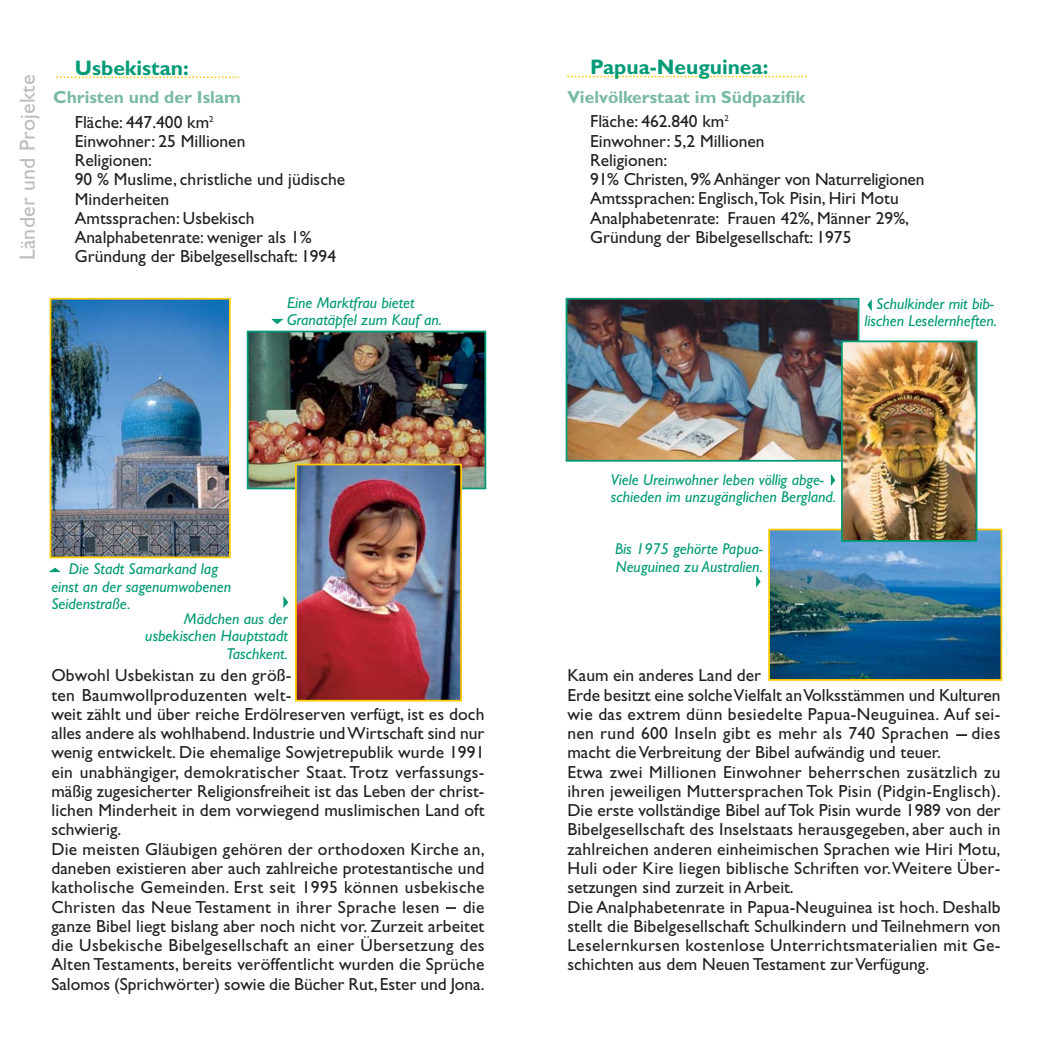
<style>
.page{position:relative;width:1052px;height:1042px;background:#fff}
.page>*{position:absolute;margin:0;border:0;box-sizing:border-box;transform-origin:0 0}
.t1{font:21.88px "Gill Sans";letter-spacing:.01em;color:#bbbdc0}
.t2{font:700 21px "Gill Sans";color:#009a76}
.t3{font:17.5px/19.2px "Gill Sans";letter-spacing:.005em;color:#231f20}
.t4{font:700 17.5px/24.2px "Gill Sans";color:#78b9a3;text-align:center}
.t5{font:italic 15.75px/17.5px "Gill Sans";color:#009a76}
.s1{font-weight:400;color:#231f20}
</style>
<div class="page">
<svg style="left:57px;top:76px;width:182px;height:2px"></svg>
<svg style="left:49px;top:567px;width:12px;height:5px"></svg>
<svg style="left:271px;top:319px;width:12px;height:5px"></svg>
<img style="left:53px;top:301px;width:175px;height:254px">
<div style="left:50px;top:298px;width:181px;height:260px;border:2px solid #ffcb04"></div>
<svg style="left:283px;top:596px;width:5px;height:12px"></svg>
<img style="left:250px;top:333px;width:233px;height:153px">
<div style="left:247px;top:330px;width:239px;height:159px;border:2px solid #009a76"></div>
<img style="left:298px;top:466px;width:161px;height:232px">
<div style="left:295px;top:463px;width:167px;height:238px;border:2px solid #ffcb04"></div>
<svg style="left:568px;top:76px;width:238px;height:1px"></svg>
<img style="left:569px;top:301px;width:287px;height:157px">
<div style="left:566px;top:298px;width:293px;height:163px;border:2px solid #009a76"></div>
<img style="left:771px;top:531px;width:228px;height:146px">
<div style="left:768px;top:528px;width:234px;height:152px;border:2px solid #ffcb04"></div>
<svg style="left:756px;top:575px;width:4px;height:12px"></svg>
<svg style="left:867px;top:299px;width:5px;height:12px"></svg>
<img style="left:844px;top:343px;width:130px;height:195px">
<div style="left:841px;top:340px;width:136px;height:201px;border:2px solid #009a76"></div>
<svg style="left:831px;top:474px;width:4px;height:12px"></svg>
<p class="t1" style="left:20px;top:260px;width:187px;rotate:-90deg">Länder und Projekte</p>
<p class="t2" style="left:75px;top:60px;width:115px">Usbekistan:</p>
<p class="t4" style="left:53px;top:87px;width:189px">Christen und der Islam<br><span class="s1">Fläche: 447.400 km</span><sup>2</sup></p>
<p class="t3" style="left:75px;top:133px;width:272px">Einwohner: 25 Millionen<br>Religionen:<br>90 % Muslime, christliche und jüdische<br>Minderheiten<br>Amtssprachen: Usbekisch<br>Analphabetenrate: weniger als 1%</p>
<p class="t3" style="left:75px;top:249px;width:263px">Gründung der Bibelgesellschaft: 1994</p>
<p class="t5" style="left:287px;top:295px;width:156px">Eine Marktfrau bietet<br>Granatäpfel zum Kauf an.</p>
<p class="t5" style="left:51px;top:561px;width:181px;text-indent:17px">Die Stadt Samarkand lag einst an der sagenumwobenen<br>Seidenstraße.</p>
<p class="t5" style="left:145px;top:611px;width:144px;text-align:right">Mädchen aus der usbekischen Hauptstadt<br>Taschkent.</p>
<p class="t3" style="left:51px;top:667px;width:435px">Obwohl Usbekistan zu den größ-<br>ten Baumwollproduzenten welt-<br>weit zählt und über reiche Erdölreserven verfügt, ist es doch alles andere als wohlhabend. Industrie und Wirtschaft sind nur wenig entwickelt. Die ehemalige Sowjetrepublik wurde 1991 ein unabhängiger, demokratischer Staat. Trotz verfassungs&shy;mäßig zugesicherter Religionsfreiheit ist das Leben der christ&shy;lichen Minderheit in dem vorwiegend muslimischen Land oft schwierig.<br>Die meisten Gläubigen gehören der orthodoxen Kirche an, daneben existieren aber auch zahlreiche protestantische und katholische Gemeinden. Erst seit 1995 können usbekische Christen das Neue Testament in ihrer Sprache lesen</p>
<p class="t3" style="left:51px;top:898px;width:435px;text-align:justify;text-indent:411px">die ganze Bibel liegt bislang aber noch nicht vor. Zurzeit arbeitet die Usbekische Bibelgesellschaft an einer Übersetzung des Alten Testaments, bereits veröffentlicht wurden die Sprüche Salomos (Sprichwörter) sowie die Bücher Rut,Ester und Jona.</p>
<p class="t2" style="left:590px;top:60px;width:180px">Papua-Neuguinea:</p>
<p class="t3" style="left:590px;top:114px;width:336px">Fläche: 462.840 km<sup>2<br></sup>Einwohner: 5,2 Millionen<br>Religionen:<br>91% Christen, 9% Anhänger von Naturreligionen Amtssprachen: Englisch,Tok Pisin, Hiri Motu Analphabetenrate: Frauen 42%, Männer 29%, Gründung der Bibelgesellschaft: 1975</p>
<p class="t4" style="left:567px;top:87px;width:239px">Vielvölkerstaat im Südpazifik</p>
<p class="t5" style="left:864px;top:296px;width:134px;text-align:center">Schulkinder mit bib&shy;lischen Leselernheften.</p>
<p class="t5" style="left:611px;top:472px;width:226px">Viele Ureinwohner leben völlig abge&shy;schieden im unzugänglichen Bergland.</p>
<p class="t5" style="left:615px;top:542px;width:149px">Bis 1975 gehörte Papua-<br>Neuguinea zu Australien.</p>
<p class="t3" style="left:567px;top:667px;width:435px">Kaum ein anderes Land der<br>Erde besitzt eine solche Vielfalt an Volksstämmen und Kulturen wie das extrem dünn besiedelte Papua-Neuguinea. Auf sei&shy;nen rund 600 Inseln gibt es mehr als 740 Sprachen</p>
<p class="t3" style="left:971px;top:725px;width:30px">dies</p>
<p class="t3" style="left:567px;top:744px;width:435px">macht die Verbreitung der Bibel aufwändig und teuer.<br>Etwa zwei Millionen Einwohner beherrschen zusätzlich zu ihren jeweiligen Muttersprachen Tok Pisin (Pidgin-Englisch).<br>Die erste vollständige Bibel auf Tok Pisin wurde 1989 von der Bibelgesellschaft des Inselstaats herausgegeben, aber auch in zahlreichen anderen einheimischen Sprachen wie Hiri Motu, Huli oder Kire liegen biblische Schriften vor.Weitere Über&shy;setzungen sind zurzeit in Arbeit.<br>Die Analphabetenrate in Papua-Neuguinea ist hoch. Deshalb stellt die Bibelgesellschaft Schulkindern und Teilnehmern von Leselernkursen kostenlose Unterrichtsmaterialien mit Ge&shy;schichten aus dem Neuen Testament zur Verfügung.</p>
</div>
